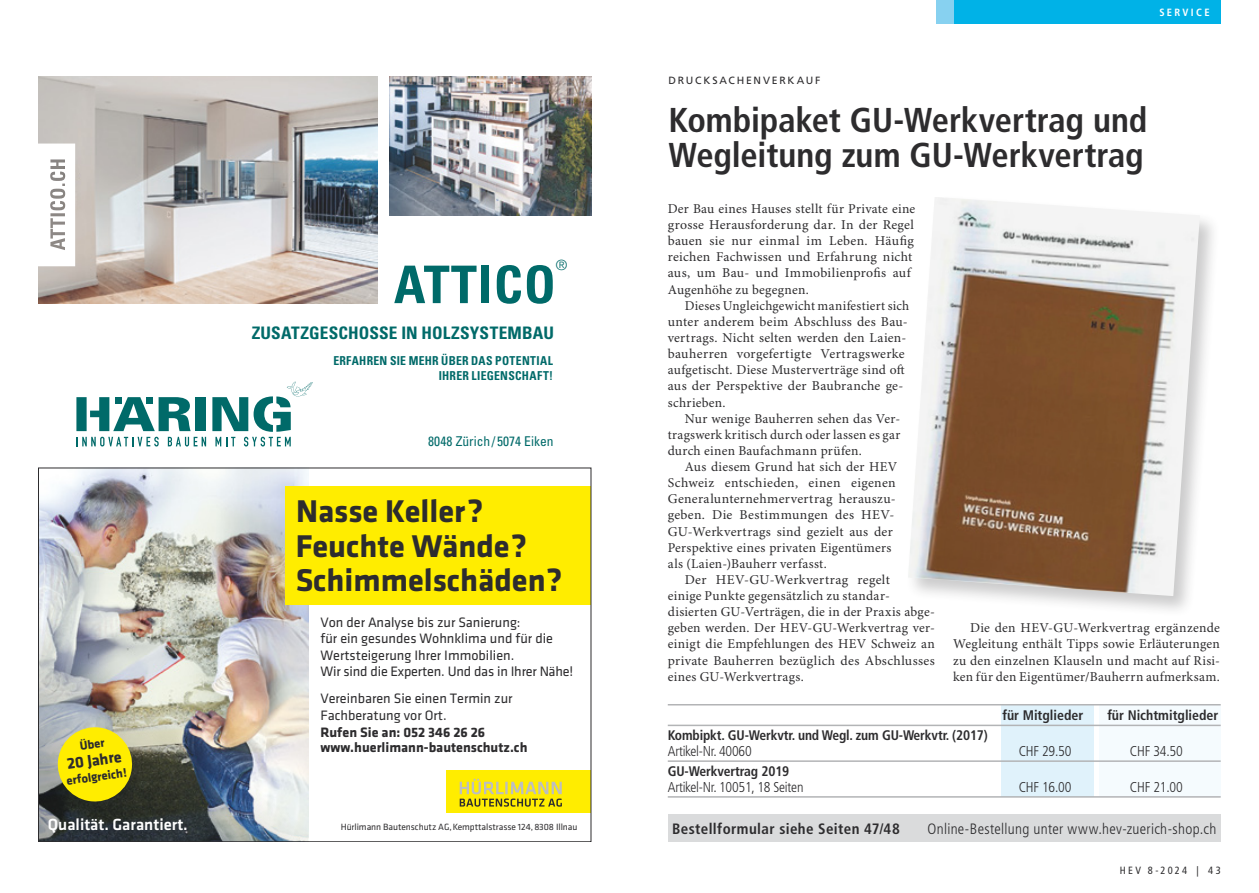
<style>
.page{position:relative;width:1259px;height:893px;background:#fff}
.page>*{position:absolute;margin:0;border:0;box-sizing:border-box;transform-origin:0 0}
.t1{font:700 condensed 51.9px "Univers LT Std";letter-spacing:.025em;color:#006a69}
.t2{font:700 condensed 34.5px/35.2px "Frutiger LT Std";letter-spacing:-.005em;color:#2d2c2e}
.t3{font:700 32.55px/34.8px "Klavika";color:#2d2c2e}
.t4{font:700 condensed 17.25px "Univers LT Std";letter-spacing:.01em;color:#006a69}
.t5{font:16.65px "Klavika Medium OSF";color:#fff}
.t6{font:700 16.2px "Klavika";color:#2d2c2e}
.t7{font:300 condensed 15px "Frutiger LT";letter-spacing:.02em;color:#2d2c2e}
.t8{font:700 condensed 15px "Frutiger LT";letter-spacing:.025em;color:#2d2c2e}
.t9{font:300 14.4px "Helvetica Neue";color:#006a69}
.t10{font:300 condensed 14.25px "Frutiger LT";letter-spacing:-.015em;color:#2d2c2e}
.t11{font:14.1px/16.6px "Klavika";color:#2d2c2e}
.t12{font:700 14.1px "Klavika";color:#2d2c2e}
.t13{font:700 condensed 13.8px "Frutiger LT";letter-spacing:-.01em;color:#2d2c2e}
.t14{font:700 condensed 13.8px "Frutiger LT Std";color:#2d2c2e}
.t15{font:13.5px/16.2px "Minion Pro";letter-spacing:.02em;color:#2d2c2e;text-align:justify}
.t16{font:condensed 13.5px "Univers LT Std";color:#006a69}
.t17{font:700 12.6px "Klavika";color:#2d2c2e}
.t18{font:700 condensed 12.3px/15px "Univers LT Std";letter-spacing:.025em;color:#006a69;text-align:right;scale:.95 1}
.t19{font:10.5px "Frutiger LT";letter-spacing:.17em;color:#2d2c2e}
.t20{font:condensed 10.5px "Frutiger LT";letter-spacing:.215em;color:#2d2c2e}
.t21{font:700 condensed 10.5px "Frutiger LT";letter-spacing:.22em;color:#fff}
.t22{font:9.45px "Klavika";letter-spacing:-.005em;color:#2d2c2e}
.s1{font-weight:700}
</style>
<div class="page">
<div style="left:953px;top:0;width:267px;height:23px;background:#00b2e7"></div>
<div style="left:936px;top:0;width:17px;height:23px;background:#87d1f0"></div>
<div style="left:668px;top:815px;width:552px;height:27px;background:#dadbdc"></div>
<div style="left:1099px;top:705px;width:121px;height:92px;background:#f5fbfe"></div>
<div style="left:1001px;top:705px;width:92px;height:92px;background:#e0f2fb"></div>
<hr style="left:668px;top:704px;width:552px;height:1px;background:#b3b4b6">
<hr style="left:668px;top:725px;width:552px;height:1px;background:#b3b4b6">
<hr style="left:668px;top:760px;width:552px;height:2px;background:#b3b4b6">
<hr style="left:668px;top:796px;width:552px;height:2px;background:#b3b4b6">
<div style="left:905px;top:194px;width:316px;height:423px;background:#2d2c2e;opacity:.25"></div>
<img style="left:908px;top:197px;width:292px;height:399px">
<svg style="left:38px;top:467px;width:272px;height:372px"></svg>
<img style="left:390px;top:77px;width:201px;height:139px">
<img style="left:38px;top:77px;width:339px;height:226px">
<div style="left:195px;top:397px;width:11px;height:34px;background:#006a69"></div>
<svg style="left:76px;top:397px;width:115px;height:34px"></svg>
<svg style="left:76px;top:437px;width:83px;height:9px"></svg>
<svg style="left:168px;top:437px;width:38px;height:9px"></svg>
<svg style="left:212px;top:381px;width:101px;height:65px"></svg>
<svg style="left:38px;top:144px;width:37px;height:122px"></svg>
<img style="left:40px;top:470px;width:268px;height:132px">
<img style="left:40px;top:602px;width:268px;height:238px">
<svg style="left:55px;top:725px;width:79px;height:79px;background:#d3c822"></svg>
<div style="left:285px;top:486px;width:306px;height:118px;background:#ffed00"></div>
<div style="left:446px;top:771px;width:145px;height:42px;background:#ffed00"></div>
<svg style="left:460px;top:779px;width:102px;height:28px"></svg>
<p class="t17" style="left:79px;top:739px;width:26px;rotate:-8deg">Über</p>
<p class="t6" style="left:66px;top:755px;width:56px;rotate:-8deg">20 Jahre</p>
<p class="t17" style="left:66px;top:774px;width:62px;rotate:-8deg">erfolgreich!</p>
<p class="t5" style="left:48px;top:816px;width:141px">Qualität. Garantiert.</p>
<p class="t9" style="left:556px;top:253px;width:13px">®</p>
<p class="t1" style="left:394px;top:253px;width:163px">ATTICO</p>
<p class="t4" style="left:252px;top:322px;width:304px">ZUSATZGESCHOSSE IN HOLZSYSTEMBAU</p>
<p class="t18" style="left:333px;top:353px;width:233px">ERFAHREN SIE MEHR ÜBER DAS POTENTIAL<br>IHRER LIEGENSCHAFT!</p>
<p class="t16" style="left:428px;top:433px;width:127px">8048 Zürich / 5074 Eiken</p>
<p class="t3" style="left:296px;top:493px;width:268px">Nasse Keller?<br>Feuchte Wände?<br>Schimmelschäden?</p>
<p class="t11" style="left:320px;top:614px;width:254px">Von der Analyse bis zur Sanierung:<br>für ein gesundes Wohnklima und für die Wertsteigerung Ihrer Immobilien.<br>Wir sind die Experten. Und das in Ihrer Nähe!</p>
<p class="t11" style="left:320px;top:690px;width:194px">Vereinbaren Sie einen Termin zur<br>Fachberatung vor Ort.<br><span class="s1">Rufen Sie an: 052 346 26 26</span></p>
<p class="t12" style="left:320px;top:739px;width:209px">www.huerlimann-bautenschutz.ch</p>
<p class="t22" style="left:341px;top:822px;width:238px">Hürlimann Bautenschutz AG, Kempttalstrasse 124, 8308 Illnau</p>
<p class="t21" style="left:1159px;top:6px;width:52px">SERVICE</p>
<p class="t19" style="left:668px;top:74px;width:154px">DRUCKSACHENVERKAUF</p>
<p class="t2" style="left:668px;top:103px;width:480px">Kombipaket GU-Werkvertrag und<br>Wegleitung zum GU-Werkvertrag</p>
<p class="t15" style="left:668px;top:201px;width:249px">Der Bau eines Hauses stellt für Private eine</p>
<p class="t15" style="left:668px;top:217px;width:247px">grosse Herausforderung dar. In der Regel</p>
<p class="t15" style="left:668px;top:233px;width:248px">bauen sie nur einmal im Leben. Häufig</p>
<p class="t15" style="left:668px;top:249px;width:246px">reichen Fachwissen und Erfahrung nicht</p>
<p class="t15" style="left:668px;top:266px;width:244px">aus, um Bau- und Immobilienprofis auf</p>
<p class="t15" style="left:668px;top:282px;width:142px">Augenhöhe zu begegnen.</p>
<p class="t15" style="left:685px;top:298px;width:226px">Dieses Ungleichgewicht manifestiert sich</p>
<p class="t15" style="left:668px;top:314px;width:241px">unter anderem beim Abschluss des Bau-</p>
<p class="t15" style="left:668px;top:330px;width:240px">vertrags. Nicht selten werden den Laien-</p>
<p class="t15" style="left:668px;top:346px;width:238px">bauherren vorgefertigte Vertragswerke</p>
<p class="t15" style="left:668px;top:362px;width:238px">aufgetischt. Diese Musterverträge sind oft</p>
<p class="t15" style="left:668px;top:379px;width:237px">aus der Perspektive der Baubranche ge-</p>
<p class="t15" style="left:668px;top:395px;width:59px">schrieben.</p>
<p class="t15" style="left:685px;top:411px;width:217px">Nur wenige Bauherren sehen das Ver-</p>
<p class="t15" style="left:668px;top:427px;width:234px">tragswerk kritisch durch oder lassen es gar</p>
<p class="t15" style="left:668px;top:443px;width:195px">durch einen Baufachmann prüfen.</p>
<p class="t15" style="left:685px;top:459px;width:214px">Aus diesem Grund hat sich der HEV</p>
<p class="t15" style="left:668px;top:475px;width:229px">Schweiz entschieden, einen eigenen</p>
<p class="t15" style="left:668px;top:491px;width:230px">Generalunternehmervertrag herauszu-</p>
<p class="t15" style="left:668px;top:507px;width:228px">geben. Die Bestimmungen des HEV-</p>
<p class="t15" style="left:668px;top:524px;width:226px">GU-Werkvertrags sind gezielt aus der</p>
<p class="t15" style="left:668px;top:540px;width:225px">Perspektive eines privaten Eigentümers</p>
<p class="t15" style="left:668px;top:556px;width:161px">als (Laien-)Bauherr verfasst.</p>
<p class="t15" style="left:685px;top:572px;width:207px">Der HEV-GU-Werkvertrag regelt</p>
<p class="t15" style="left:668px;top:588px;width:223px">einige Punkte gegensätzlich zu standar-</p>
<p class="t15" style="left:668px;top:604px;width:269px">disierten GU-Verträgen, die in der Praxis abge-</p>
<p class="t15" style="left:668px;top:620px;width:269px">geben werden. Der HEV-GU-Werkvertrag ver-</p>
<p class="t15" style="left:668px;top:637px;width:269px">einigt die Empfehlungen des HEV Schweiz an</p>
<p class="t15" style="left:668px;top:653px;width:268px">private Bauherren bezüglich des Abschlusses</p>
<p class="t15" style="left:668px;top:669px;width:137px">eines GU-Werkvertrags.</p>
<p class="t15" style="left:953px;top:620px;width:268px;text-indent:17px">Die den HEV-GU-Werkvertrag ergänzende Wegleitung enthält Tipps sowie Erläuterungen zu den einzelnen Klauseln und macht auf Risi&shy;ken für den Eigentümer/Bauherrn aufmerksam.</p>
<p class="t14" style="left:1002px;top:707px;width:82px">für Mitglieder</p>
<p class="t14" style="left:1107px;top:707px;width:113px">für Nichtmitglieder</p>
<p class="t13" style="left:668px;top:727px;width:322px">Kombipkt. GU-Werkvtr. und Wegl. zum GU-Werkvtr. (2017)</p>
<p class="t10" style="left:668px;top:743px;width:85px">Artikel-Nr. 40060</p>
<p class="t10" style="left:1018px;top:743px;width:54px">CHF 29.50</p>
<p class="t10" style="left:1130px;top:743px;width:54px">CHF 34.50</p>
<p class="t13" style="left:668px;top:763px;width:123px">GU-Werkvertrag 2019</p>
<p class="t10" style="left:668px;top:779px;width:137px">Artikel-Nr. 10051, 18 Seiten</p>
<p class="t10" style="left:1018px;top:779px;width:54px">CHF 16.00</p>
<p class="t10" style="left:1130px;top:779px;width:54px">CHF 21.00</p>
<p class="t8" style="left:672px;top:820px;width:229px">Bestellformular siehe Seiten 47/48</p>
<p class="t7" style="left:927px;top:820px;width:290px">Online-Bestellung unter www.hev-zuerich-shop.ch</p>
<p class="t20" style="left:1120px;top:864px;width:102px">HEV 8-2024 | 43</p>
</div>
